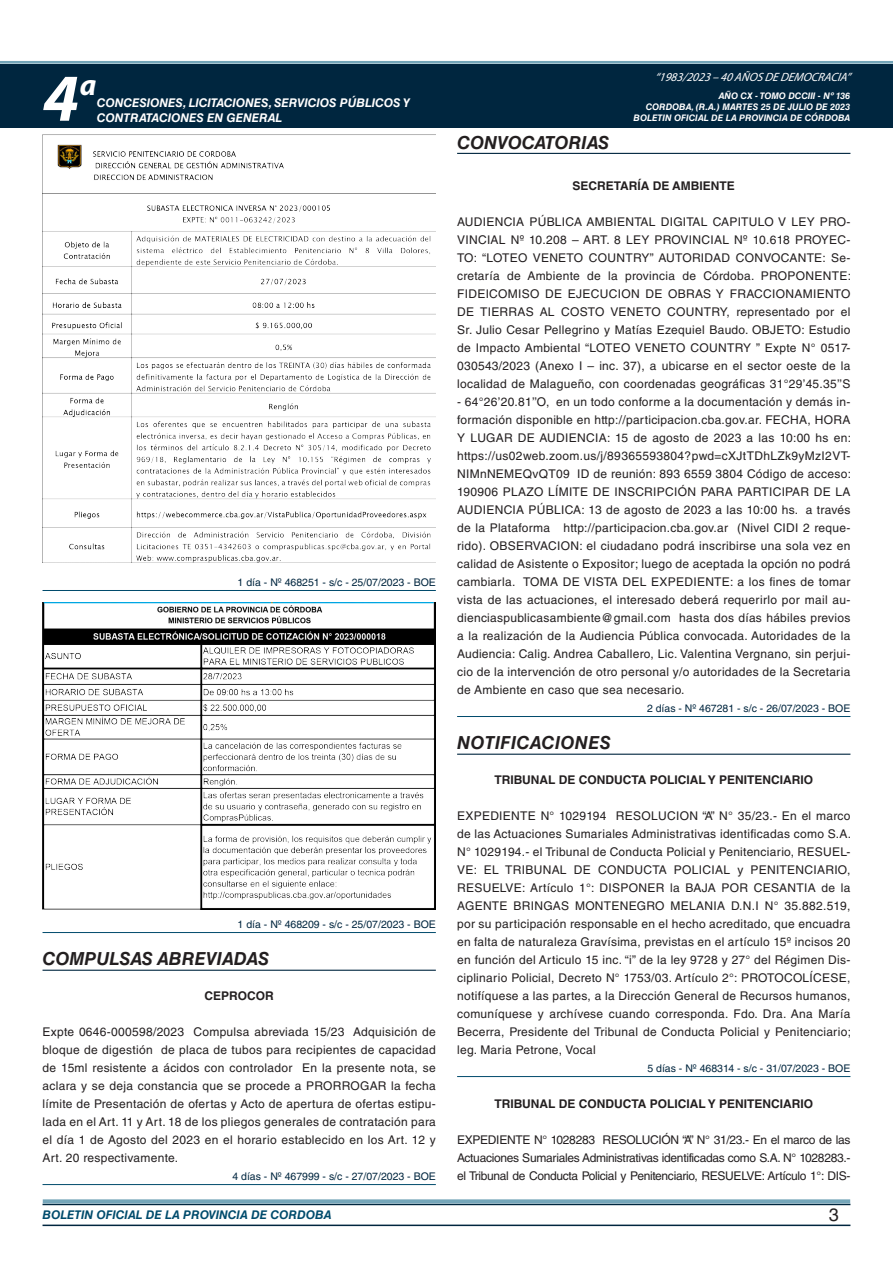
<style>
.page{position:relative;width:893px;height:1263px;background:#fff}
.page>*{position:absolute;margin:0;border:0;box-sizing:border-box;transform-origin:0 0}
.t1{font:italic 700 67.5px "Myriad Pro";color:#fff}
.t2{font:italic 700 30px "Myriad Pro";color:#fff}
.NOMBRE_DE_MINISTERIO{font:italic 700 18px "Helvetica LT Std";color:#231f20}
.NOMBRE_DE_MINISTERIO-2{font:italic 700 18px "Helvetica LT Std";letter-spacing:.025em;color:#231f20}
.t3{font:18px "Helvetica LT Std";color:#231f20}
.TEXTO_BASE{font:12px/18px "Helvetica LT Std";letter-spacing:.025em;color:#231f20;text-align:justify}
.RESUELVE{font:700 12px "Helvetica LT Std";color:#231f20}
.t4{font:italic 700 12px/14.4px "Helvetica LT Std";color:#fff}
.t5{font:italic 700 12px "Helvetica LT Std";color:#004b6c}
.t6{font:italic 12px "Myriad Pro";color:#fff}
.FECHA_DE_VENCIMIENTO{font:10.5px "Helvetica LT Std";color:#00263f}
.t7{font:italic 700 9px/10.8px "Helvetica LT Std";color:#fff;text-align:right}
</style>
<div class="page">
<div style="left:0;top:61px;width:893px;height:6px;background:#fff;opacity:.75"></div>
<hr style="left:43px;top:1224px;width:807px;height:2px;background:#00263f">
<div style="left:42px;top:1198px;width:809px;height:8px;background:#fff;opacity:.75"></div>
<div style="left:0;top:64px;width:893px;height:64px;background:#00263f"></div>
<hr style="left:43px;top:590px;width:393px;height:1px;background:#004b6c">
<hr style="left:43px;top:932px;width:393px;height:1px;background:#004b6c">
<hr style="left:43px;top:970px;width:393px;height:1px;background:#00263f">
<hr style="left:43px;top:1184px;width:393px;height:1px;background:#004b6c">
<img style="left:43px;top:144px;width:393px;height:419px">
<img style="left:43px;top:602px;width:393px;height:307px">
<hr style="left:457px;top:153px;width:393px;height:1px;background:#00263f">
<hr style="left:457px;top:716px;width:393px;height:1px;background:#004b6c">
<hr style="left:457px;top:754px;width:393px;height:1px;background:#00263f">
<hr style="left:457px;top:1076px;width:393px;height:1px;background:#004b6c">
<h1 class="t1" style="left:43px;top:54px;width:38px">4</h1>
<h2 class="t2" style="left:80px;top:66px;width:18px">a</h2>
<p class="t4" style="left:97px;top:96px;width:315px">CONCESIONES, LICITACIONES, SERVICIOS PÚBLICOS Y<br>CONTRATACIONES EN GENERAL</p>
<p class="FECHA_DE_VENCIMIENTO" style="left:238px;top:576px;width:200px">1 día - Nº 468251 - s/c - 25/07/2023 - BOE</p>
<p class="FECHA_DE_VENCIMIENTO" style="left:238px;top:918px;width:200px">1 día - Nº 468209 - s/c - 25/07/2023 - BOE</p>
<p class="NOMBRE_DE_MINISTERIO" style="left:43px;top:948px;width:228px">COMPULSAS ABREVIADAS</p>
<p class="RESUELVE" style="left:205px;top:988px;width:71px">CEPROCOR</p>
<p class="TEXTO_BASE" style="left:43px;top:1023px;width:395px">Expte 0646-000598/2023 Compulsa abreviada 15/23 Adquisición de bloque de digestión de placa de tubos para recipientes de capacidad de 15ml resistente a ácidos con controlador En la presente nota, se aclara y se deja constancia que se procede a PRORROGAR la fecha límite de Presentación de ofertas y Acto de apertura de ofertas estipu&shy;lada en el Art. 11 y Art. 18 de los pliegos generales de contratación para el día 1 de Agosto del 2023 en el horario establecido en los Art. 12 y Art. 20 respectivamente.</p>
<p class="FECHA_DE_VENCIMIENTO" style="left:232px;top:1170px;width:205px">4 días - Nº 467999 - s/c - 27/07/2023 - BOE</p>
<p class="t6" style="left:655px;top:70px;width:197px">“ 1983/2023 – 40 AÑOS DE DEMOCRACIA”</p>
<p class="t7" style="left:646px;top:91px;width:206px">AÑO CX - TOMO DCCIII - Nº 136<br>CORDOBA, (R.A.) MARTES 25 DE JULIO DE 2023</p>
<p class="t7" style="left:634px;top:112px;width:218px">BOLETIN OFICIAL DE LA PROVINCIA DE CÓRDOBA</p>
<p class="NOMBRE_DE_MINISTERIO" style="left:457px;top:131px;width:154px">CONVOCATORIAS</p>
<p class="RESUELVE" style="left:573px;top:178px;width:164px">SECRETARÍA DE AMBIENTE</p>
<p class="TEXTO_BASE" style="left:457px;top:213px;width:395px">AUDIENCIA PÚBLICA AMBIENTAL DIGITAL CAPITULO V LEY PRO-VINCIAL Nº 10.208 – ART. 8 LEY PROVINCIAL Nº 10.618 PROYEC-TO: “LOTEO VENETO COUNTRY” AUTORIDAD CONVOCANTE: Se&shy;cretaría de Ambiente de la provincia de Córdoba. PROPONENTE:<br>FIDEICOMISO DE EJECUCION DE OBRAS Y FRACCIONAMIENTO DE TIERRAS AL COSTO VENETO COUNTRY, representado por el Sr. Julio Cesar Pellegrino y Matías Ezequiel Baudo. OBJETO: Estudio de Impacto Ambiental “LOTEO VENETO COUNTRY ” Expte N° 0517- 030543/2023 (Anexo I – inc. 37), a ubicarse en el sector oeste de la localidad de Malagueño, con coordenadas geográficas 31°29’45.35’’S</p>
<p class="TEXTO_BASE" style="left:457px;top:393px;width:395px">- 64°26’20.81’’O, en un todo conforme a la documentación y demás in&shy;formación disponible en http://participacion.cba.gov.ar. FECHA, HORA Y LUGAR DE AUDIENCIA: 15 de agosto de 2023 a las 10:00 hs en: https://us02web.zoom.us/j/89365593804?pwd=cXJtTDhLZk9yMzI2VT-NIMnNEMEQvQT09 ID de reunión: 893 6559 3804 Código de acceso:<br>190906 PLAZO LÍMITE DE INSCRIPCIÓN PARA PARTICIPAR DE LA AUDIENCIA PÚBLICA: 13 de agosto de 2023 a las 10:00 hs. a través de la Plataforma http://participacion.cba.gov.ar (Nivel CIDI 2 reque&shy;rido). OBSERVACION: el ciudadano podrá inscribirse una sola vez en calidad de Asistente o Expositor; luego de aceptada la opción no podrá cambiarla. TOMA DE VISTA DEL EXPEDIENTE: a los fines de tomar vista de las actuaciones, el interesado deberá requerirlo por mail au&shy;dienciaspublicasambiente@gmail.com hasta dos días hábiles previos a la realización de la Audiencia Pública convocada. Autoridades de la Audiencia: Calig. Andrea Caballero, Lic. Valentina Vergnano, sin perjui&shy;cio de la intervención de otro personal y/o autoridades de la Secretaria de Ambiente en caso que sea necesario.</p>
<p class="FECHA_DE_VENCIMIENTO" style="left:647px;top:702px;width:205px">2 días - Nº 467281 - s/c - 26/07/2023 - BOE</p>
<p class="NOMBRE_DE_MINISTERIO-2" style="left:457px;top:732px;width:155px">NOTIFICACIONES</p>
<p class="RESUELVE" style="left:494px;top:772px;width:320px">TRIBUNAL DE CONDUCTA POLICIAL Y PENITENCIARIO</p>
<p class="TEXTO_BASE" style="left:457px;top:807px;width:396px">EXPEDIENTE N° 1029194 RESOLUCION “A” N° 35/23.- En el marco de las Actuaciones Sumariales Administrativas identificadas como S.A.<br>N° 1029194.- el Tribunal de Conducta Policial y Penitenciario, RESUEL-VE: EL TRIBUNAL DE CONDUCTA POLICIAL y PENITENCIARIO, RESUELVE: Artículo 1°: DISPONER la BAJA POR CESANTIA de la AGENTE BRINGAS MONTENEGRO MELANIA D.N.I N° 35.882.519, por su participación responsable en el hecho acreditado, que encuadra en falta de naturaleza Gravísima, previstas en el artículo 15º incisos 20 en función del Articulo 15 inc. “i” de la ley 9728 y 27° del Régimen Dis&shy;ciplinario Policial, Decreto N° 1753/03. Artículo 2°: PROTOCOLÍCESE, notifíquese a las partes, a la Dirección General de Recursos humanos, comuníquese y archívese cuando corresponda. Fdo. Dra. Ana María Becerra, Presidente del Tribunal de Conducta Policial y Penitenciario; leg. Maria Petrone, Vocal</p>
<p class="FECHA_DE_VENCIMIENTO" style="left:647px;top:1062px;width:205px">5 días - Nº 468314 - s/c - 31/07/2023 - BOE</p>
<p class="RESUELVE" style="left:494px;top:1096px;width:320px">TRIBUNAL DE CONDUCTA POLICIAL Y PENITENCIARIO</p>
<p class="TEXTO_BASE" style="left:457px;top:1131px;width:395px">EXPEDIENTE N° 1028283 RESOLUCIÓN “A” N° 31/23.- En el marco de las Actuaciones Sumariales Administrativas identificadas como S.A. N° 1028283.- el Tribunal de Conducta Policial y Penitenciario, RESUELVE: Artículo 1°: DIS-</p>
<p class="t5" style="left:43px;top:1208px;width:290px">BOLETIN OFICIAL DE LA PROVINCIA DE CORDOBA</p>
<h3 class="t3" style="left:829px;top:1204px;width:12px">3</h3>
</div>
